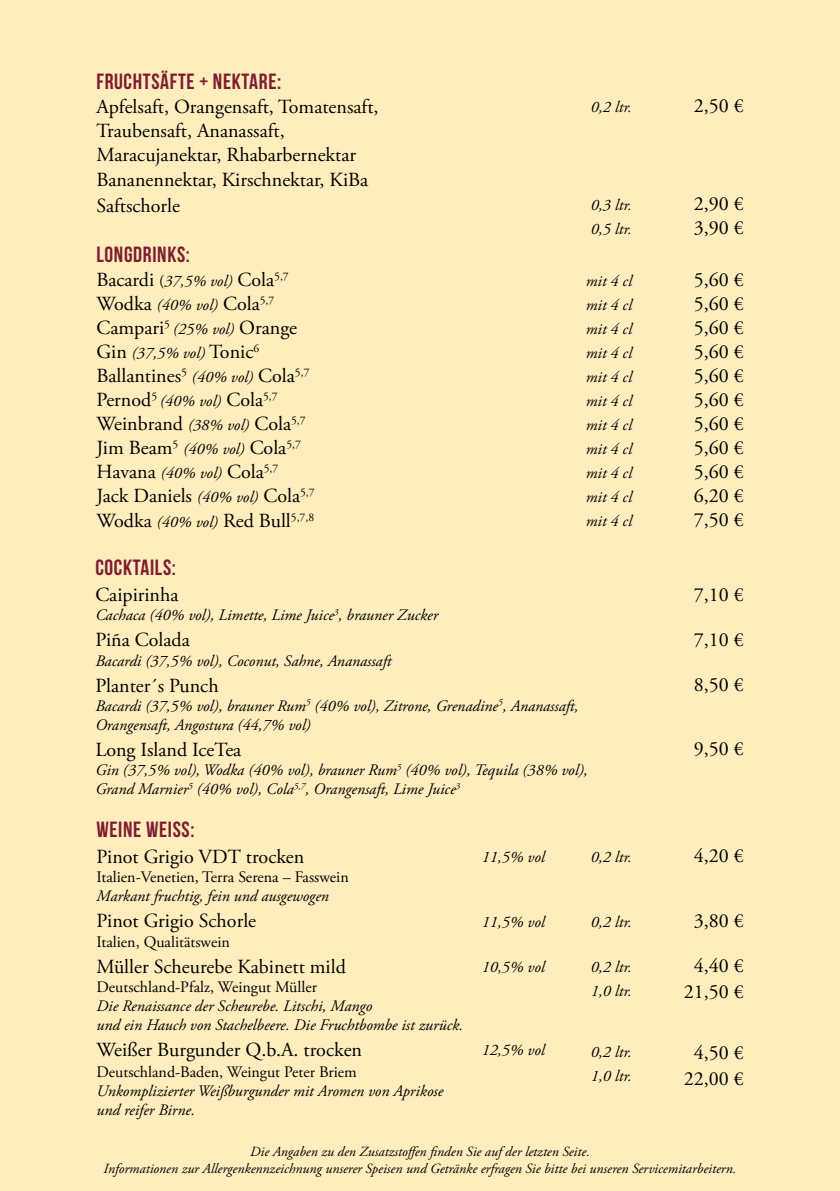
<style>
.page{position:relative;width:840px;height:1191px;background:#fff}
.page>*{position:absolute;margin:0;border:0;box-sizing:border-box;transform-origin:0 0}
.t1{font:22px "Bebas Neue";letter-spacing:.03em;color:#7e1d30}
.t2{font:20px/24px "Adobe Garamond Pro";color:#000}
.t3{font:italic 16px/24px "Adobe Garamond Pro";color:#000}
.t4{font:16px "Adobe Garamond Pro";color:#000}
.t5{font:italic 14px/16.8px "Adobe Garamond Pro";color:#000;text-align:center}
.s1{font-size:16px}
.s2{font-style:italic;font-size:16px}
.s3{font-style:normal;font-size:20px}
</style>
<div class="page">
<div style="left:0;top:0;width:839px;height:1191px;background:#ffeebd"></div>
<h1 class="t1" style="left:96px;top:69px;width:186px">FRUCHTSÄFTE + NEKTARE:</h1>
<p class="t2" style="left:96px;top:94px;width:283px;line-height:24.8px">Apfelsaft, Orangensaft, Tomatensaft,<br>Traubensaft, Ananassaft,<br>Maracujanektar, Rhabarbernektar<br>Bananennektar, Kirschnektar, KiBa<br>Saftschorle</p>
<p class="t2" style="left:693px;top:94px;width:51px">2,50 €</p>
<p class="t3" style="left:590px;top:95px;width:42px">0,2 ltr.</p>
<p class="t2" style="left:693px;top:192px;width:51px">2,90 €<br>3,90 €</p>
<p class="t3" style="left:590px;top:193px;width:42px">0,3 ltr.<br>0,5 ltr.</p>
<h1 class="t1" style="left:96px;top:242px;width:95px">LONGDRINKS:</h1>
<p class="t2" style="left:96px;top:268px;width:202px">Bacardi <span class="s1">(</span><span class="s2">37,5% vol)</span> Cola<sup>5,7<br></sup>Wodka <span class="s2">(40% vol)</span> Cola<sup>5,7<br></sup>Campari<sup>5</sup> <span class="s2">(25% vol)</span> Orange</p>
<p class="t3" style="left:96px;top:341px;width:164px"><span class="s3">Gin</span> (37,5% vol) <span class="s3">Tonic</span><sup>6</sup></p>
<p class="t2" style="left:96px;top:364px;width:219px">Ballantines<sup>5</sup> <span class="s2">(40% vol)</span> Cola<sup>5,7<br></sup>Pernod<sup>5</sup> <span class="s2">(40% vol)</span> Cola<sup>5,7<br></sup>Weinbrand <span class="s2">(38% vol)</span> Cola<sup>5,7<br></sup>Jim Beam<sup>5</sup> <span class="s2">(40% vol)</span> Cola<sup>5,7<br></sup>Havana <span class="s2">(40% vol)</span> Cola<sup>5,7<br></sup>Jack Daniels <span class="s2">(40% vol)</span> Cola<sup>5,7<br></sup>Wodka <span class="s2">(40% vol)</span> Red Bull<sup>5,7,8</sup></p>
<p class="t3" style="left:585px;top:269px;width:48px;text-align:justify">mit 4 cl mit 4 cl mit 4 cl mit 4 cl mit 4 cl mit 4 cl mit 4 cl mit 4 cl mit 4 cl mit 4 cl mit 4 cl</p>
<h1 class="t1" style="left:95px;top:555px;width:82px">COCKTAILS:</h1>
<p class="t2" style="left:95px;top:583px;width:85px">Caipirinha</p>
<p class="t3" style="left:95px;top:603px;width:344px">Cachaca (40% vol), Limette, Lime Juice<sup>3</sup>, brauner Zucker</p>
<p class="t2" style="left:95px;top:628px;width:96px">Piña Colada</p>
<p class="t3" style="left:95px;top:649px;width:297px">Bacardi (37,5% vol), Coconut, Sahne, Ananassaft</p>
<p class="t2" style="left:95px;top:674px;width:125px">Planter´s Punch</p>
<p class="t3" style="left:95px;top:696px;width:484px;line-height:19.2px">Bacardi (37,5% vol), brauner Rum<sup>5</sup> (40% vol), Zitrone, Grenadine<sup>5</sup>, Ananassaft,<br>Orangensaft, Angostura (44,7% vol)</p>
<p class="t2" style="left:95px;top:738px;width:147px">Long Island IceTea</p>
<p class="t3" style="left:95px;top:761px;width:493px;line-height:19.2px">Gin (37,5% vol), Wodka (40% vol), brauner Rum<sup>5</sup> (40% vol), Tequila (38% vol),<br>Grand Marnier<sup>5</sup> (40% vol), Cola<sup>5,7</sup>, Orangensaft, Lime Juice<sup>3</sup></p>
<h1 class="t1" style="left:96px;top:817px;width:100px">WEINE WEISS:</h1>
<p class="t2" style="left:96px;top:845px;width:209px">Pinot Grigio VDT trocken</p>
<p class="t4" style="left:96px;top:867px;width:253px">Italien-Venetien, Terra Serena – Fasswein</p>
<p class="t3" style="left:96px;top:884px;width:234px">Markant fruchtig, fein und ausgewogen</p>
<p class="t2" style="left:96px;top:909px;width:161px">Pinot Grigio Schorle</p>
<p class="t4" style="left:96px;top:932px;width:135px">Italien, Qualitätswein</p>
<p class="t2" style="left:96px;top:955px;width:251px">Müller Scheurebe Kabinett mild</p>
<p class="t4" style="left:96px;top:977px;width:222px">Deutschland-Pfalz, Weingut Müller</p>
<p class="t3" style="left:96px;top:996px;width:368px;line-height:19.2px">Die Renaissance der Scheurebe. Litschi, Mango<br>und ein Hauch von Stachelbeere. Die Fruchtbombe ist zurück.</p>
<p class="t2" style="left:96px;top:1038px;width:267px">Weißer Burgunder Q.b.A. trocken</p>
<p class="t4" style="left:96px;top:1062px;width:262px">Deutschland-Baden, Weingut Peter Briem</p>
<p class="t3" style="left:96px;top:1082px;width:348px;line-height:19.2px">Unkomplizierter Weißburgunder mit Aromen von Aprikose und reifer Birne.</p>
<p class="t3" style="left:481px;top:845px;width:64px">11,5% vol</p>
<p class="t3" style="left:481px;top:910px;width:64px">11,5% vol</p>
<p class="t3" style="left:481px;top:955px;width:64px">10,5% vol</p>
<p class="t3" style="left:481px;top:1038px;width:64px">12,5% vol</p>
<p class="t3" style="left:590px;top:845px;width:42px">0,2 ltr.</p>
<p class="t3" style="left:590px;top:910px;width:42px">0,2 ltr.</p>
<p class="t3" style="left:590px;top:955px;width:42px">0,2 ltr.<br>1,0 ltr.</p>
<p class="t3" style="left:590px;top:1040px;width:42px">0,2 ltr.<br>1,0 ltr.</p>
<p class="t2" style="left:693px;top:268px;width:51px;text-align:justify">5,60 € 5,60 € 5,60 € 5,60 € 5,60 € 5,60 € 5,60 € 5,60 € 5,60 € 6,20 € 7,50 €</p>
<p class="t2" style="left:693px;top:583px;width:51px">7,10 €</p>
<p class="t2" style="left:693px;top:628px;width:51px">7,10 €</p>
<p class="t2" style="left:693px;top:673px;width:51px">8,50 €</p>
<p class="t2" style="left:693px;top:737px;width:51px">9,50 €</p>
<p class="t2" style="left:693px;top:844px;width:51px">4,20 €</p>
<p class="t2" style="left:693px;top:909px;width:51px">3,80 €</p>
<p class="t2" style="left:683px;top:953px;width:61px;line-height:26px;text-align:center">4,40 €<br>21,50 €</p>
<p class="t2" style="left:683px;top:1040px;width:61px;line-height:26px;text-align:center">4,50 €<br>22,00 €</p>
<p class="t5" style="left:103px;top:1143px;width:634px">Die Angaben zu den Zusatzstoffen finden Sie auf der letzten Seite.<br>Informationen zur Allergenkennzeichnung unserer Speisen und Getränke erfragen Sie bitte bei unseren Servicemitarbeitern.</p>
</div>
